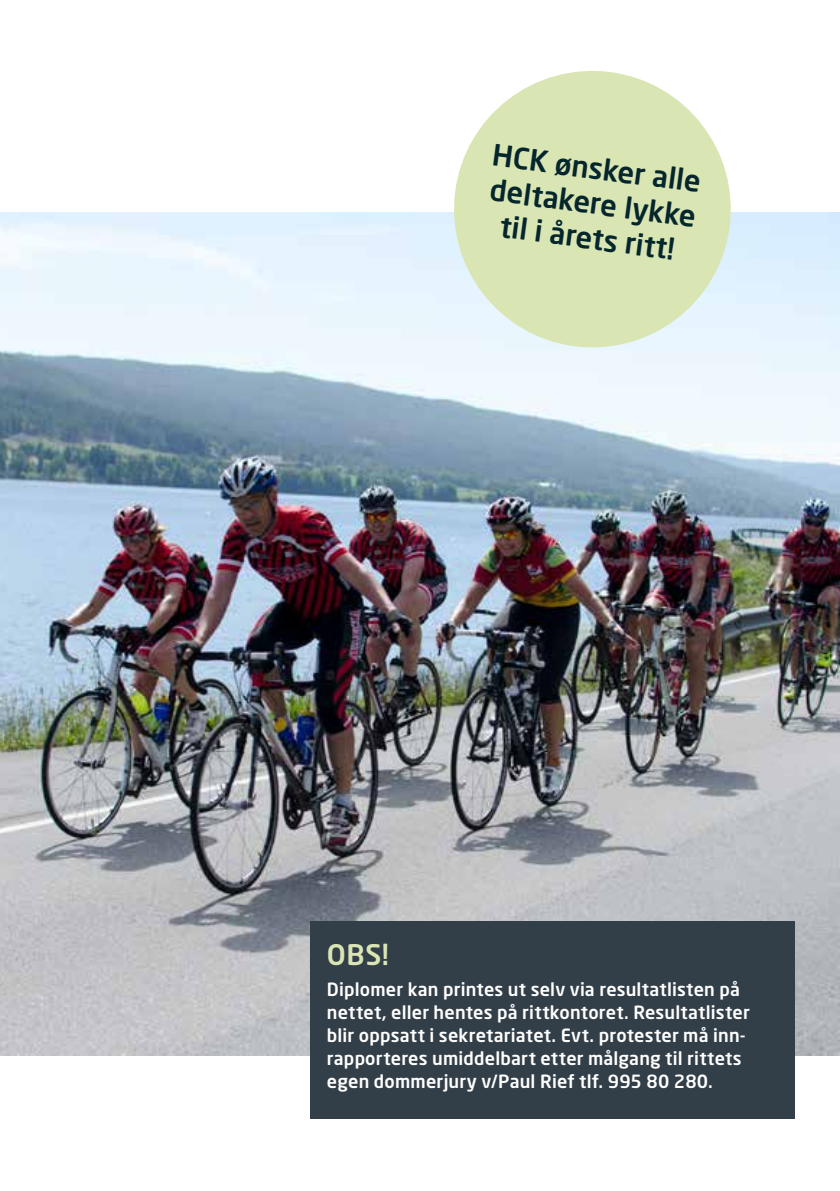
<style>
.page{position:relative;width:840px;height:1191px;background:#fff}
.page>*{position:absolute;margin:0;border:0;box-sizing:border-box;transform-origin:0 0}
.t1{font:500 29.2px/35px "Neo Sans Std";color:#06262d;text-align:center}
.t2{font:500 28px "Neo Sans Std";color:#d9e6b3}
.t3{font:500 18px/23px "Neo Sans Std";letter-spacing:.01em;color:#fff}
</style>
<div class="page">
<img style="left:0;top:213px;width:839px;height:842px">
<svg style="left:445px;top:71px;width:294px;height:285px;background:#e0ebc8"></svg>
<div style="left:310px;top:921px;width:484px;height:197px;background:#323e48"></div>
<h1 class="t1" style="left:495px;top:136px;width:211px;rotate:8deg">HCK ønsker alle deltakere lykke til i årets ritt!</h1>
<h2 class="t2" style="left:327px;top:937px;width:63px">OBS!</h2>
<p class="t3" style="left:327px;top:977px;width:424px">Diplomer kan printes ut selv via resultatlisten på nettet, eller hentes på rittkontoret. Resultatlister blir oppsatt i sekretariatet. Evt. protester må inn&shy;rapporteres umiddelbart etter målgang til rittets egen dommerjury v/Paul Rief tlf. 995 80 280.</p>
</div>
